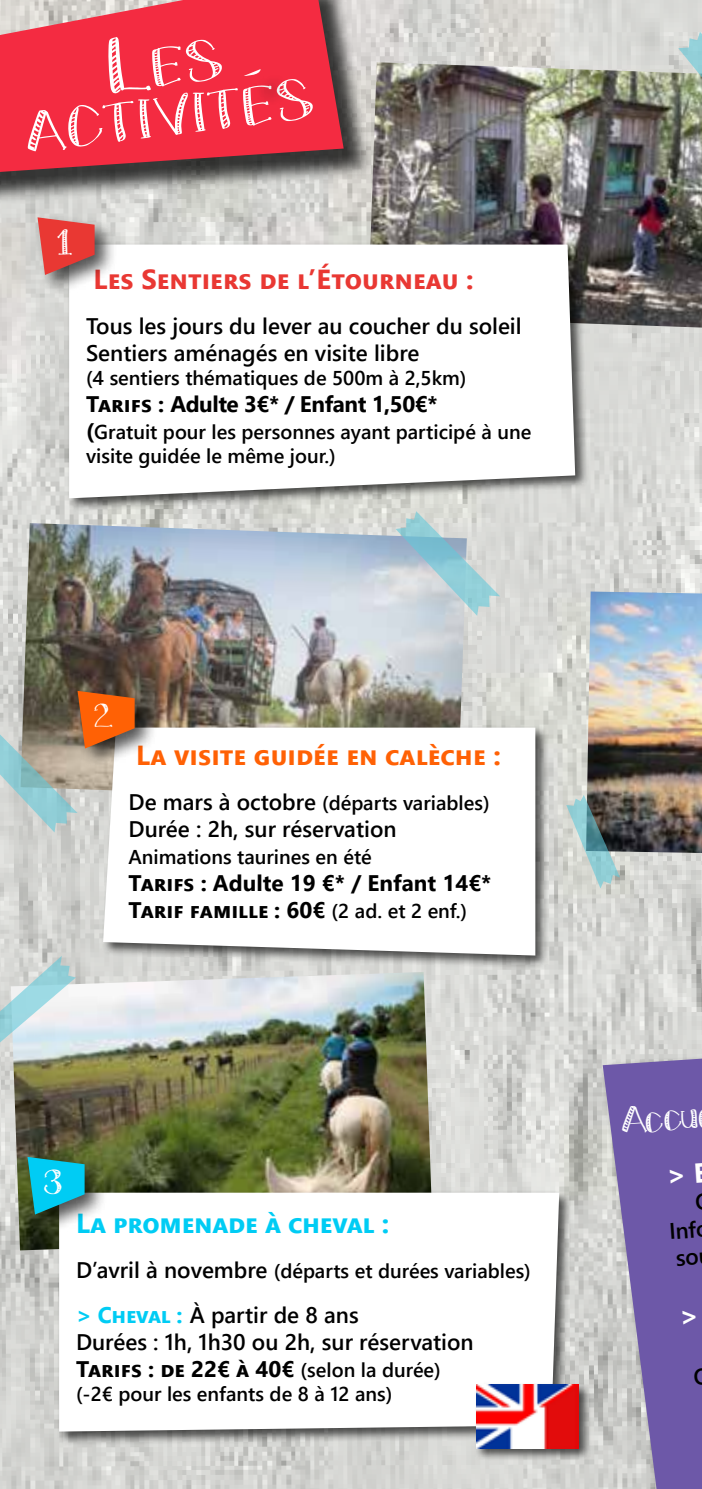
<style>
.page{position:relative;width:702px;height:1489px;background:#fff}
.page>*{position:absolute;margin:0;border:0;box-sizing:border-box;transform-origin:0 0}
.t1{font:54.25px/50px "Kate Celebration";color:#fff;text-align:center}
.t2{font:35px "Kate Celebration";color:#fff}
.t3{font:700 27.5px "Segoe UI";letter-spacing:.01em;color:#e93833}
.t4{font:700 27.5px "Segoe UI";color:#ff6105}
.t5{font:700 27.5px "Segoe UI";color:#00ccf4}
.t6{font:600 22.5px/27px "Segoe UI";color:#000}
.t7{font:700 22.5px/27px "Segoe UI";color:#000}
.t8{font:700 22.5px "Segoe UI";letter-spacing:-.02em;color:#000}
.t9{font:600 20px/24px "Segoe UI";color:#000}
.s1{font-size:77.5px}
.s2{font-weight:700;font-size:22.5px}
.s3{font-size:22.5px}
.s4{font-weight:600;font-size:20px}
.s5{font-weight:700;color:#00ccf4}
.s6{font-weight:700}
.s7{font-size:20px}
</style>
<div class="page">
<img style="left:0;top:0;width:702px;height:1488px">
<img style="left:586px;top:591px;width:116px;height:262px">
<img style="left:368px;top:62px;width:334px;height:265px">
<img style="left:21px;top:523px;width:446px;height:201px">
<img style="left:11px;top:971px;width:422px;height:279px">
<div style="left:67px;top:242px;width:522px;height:270px;background:#000;opacity:.66"></div>
<svg style="left:69px;top:244px;width:506px;height:254px"></svg>
<div style="left:57px;top:1190px;width:516px;height:255px;background:#000;opacity:.66"></div>
<svg style="left:59px;top:1192px;width:500px;height:239px"></svg>
<div style="left:33px;top:213px;width:84px;height:83px;background:#000;opacity:.66"></div>
<div style="left:23px;top:1152px;width:84px;height:83px;background:#000;opacity:.66"></div>
<svg style="left:395px;top:511px;width:105px;height:105px;background:#bad0d6"></svg>
<svg style="left:566px;top:794px;width:54px;height:94px;background:#8ea3a2"></svg>
<svg style="left:0;top:955px;width:76px;height:88px;background:#c7dee2"></svg>
<svg style="left:678px;top:32px;width:24px;height:108px;background:#9cad9d"></svg>
<div style="left:0;top:0;width:374px;height:207px;background:#000;opacity:.75"></div>
<svg style="left:0;top:0;width:343px;height:172px;background:#e13749"></svg>
<div style="left:599px;top:1029px;width:103px;height:459px;background:#000;opacity:.66"></div>
<svg style="left:602px;top:1058px;width:100px;height:430px;background:#8a7cb2"></svg>
<div style="left:251px;top:75px;width:39px;height:31px;background:#000;opacity:.75"></div>
<svg style="left:244px;top:69px;width:16px;height:7px"></svg>
<div style="left:101px;top:724px;width:448px;height:245px;background:#000;opacity:.66"></div>
<svg style="left:103px;top:727px;width:432px;height:228px"></svg>
<div style="left:73px;top:686px;width:84px;height:83px;background:#000;opacity:.66"></div>
<div style="left:473px;top:1381px;width:118px;height:79px;background:#000;opacity:.66"></div>
<img style="left:476px;top:1384px;width:102px;height:64px">
<svg style="left:38px;top:217px;width:57px;height:58px;background:#d45652"></svg>
<svg style="left:28px;top:1156px;width:57px;height:58px;background:#1aadc2"></svg>
<svg style="left:669px;top:1162px;width:33px;height:21px"></svg>
<svg style="left:682px;top:1309px;width:14px;height:15px"></svg>
<svg style="left:0;top:691px;width:135px;height:141px;background:#b6a796"></svg>
<h1 class="t1" style="left:20px;top:61px;width:288px;rotate:-7deg"><span class="s1">L</span>es<br>activ ites</h1>
<h3 class="t3" style="left:94px;top:253px;width:381px">Les Sentiers de l’Étourneau :</h3>
<p class="t6" style="left:86px;top:310px;width:437px">Tous les jours du lever au coucher du soleil<br>Sentiers aménagés en visite libre</p>
<p class="t9" style="left:86px;top:364px;width:382px">(4 sentiers thématiques de 500m à 2,5km)</p>
<p class="t8" style="left:86px;top:382px;width:353px">Tarifs : Adulte 3€* / Enfant 1,50€*</p>
<p class="t9" style="left:86px;top:418px;width:447px"><span class="s2">(</span>Gratuit pour les personnes ayant participé à une visite guidée le même jour.)</p>
<h3 class="t4" style="left:136px;top:729px;width:366px">La visite guidée en calèche :</h3>
<p class="t9" style="left:128px;top:789px;width:362px"><span class="s3">De mars à octobre</span> (départs variables)</p>
<p class="t6" style="left:128px;top:813px;width:269px">Durée : 2h, sur réservation</p>
<p class="t9" style="left:128px;top:843px;width:245px">Animations taurines en été</p>
<p class="t7" style="left:128px;top:867px;width:364px">Tarifs : Adulte 19 €* / Enfant 14€*<br>Tarif famille : 60€ <span class="s4">(2 ad. et 2 enf.)</span></p>
<h3 class="t5" style="left:76px;top:1197px;width:315px">La promenade à cheval :</h3>
<p class="t9" style="left:76px;top:1257px;width:456px"><span class="s3">D’avril à novembre</span> (départs et durées variables)</p>
<p class="t6" style="left:76px;top:1299px;width:399px"><span class="s5">&gt; Cheval :</span> À partir de 8 ans<br>Durées : 1h, 1h30 ou 2h, sur réservation<br><span class="s6">Tarifs : de 22€ à 40€</span> <span class="s7">(selon la durée)</span></p>
<p class="t9" style="left:76px;top:1380px;width:318px">(-2€ pour les enfants de 8 à 12 ans)</p>
<h2 class="t2" style="left:622px;top:1102px;width:76px;rotate:-4deg">Accu</h2>
<p class="t6" style="left:668px;top:1215px;width:29px;rotate:-4deg">Inf so</p>
</div>
